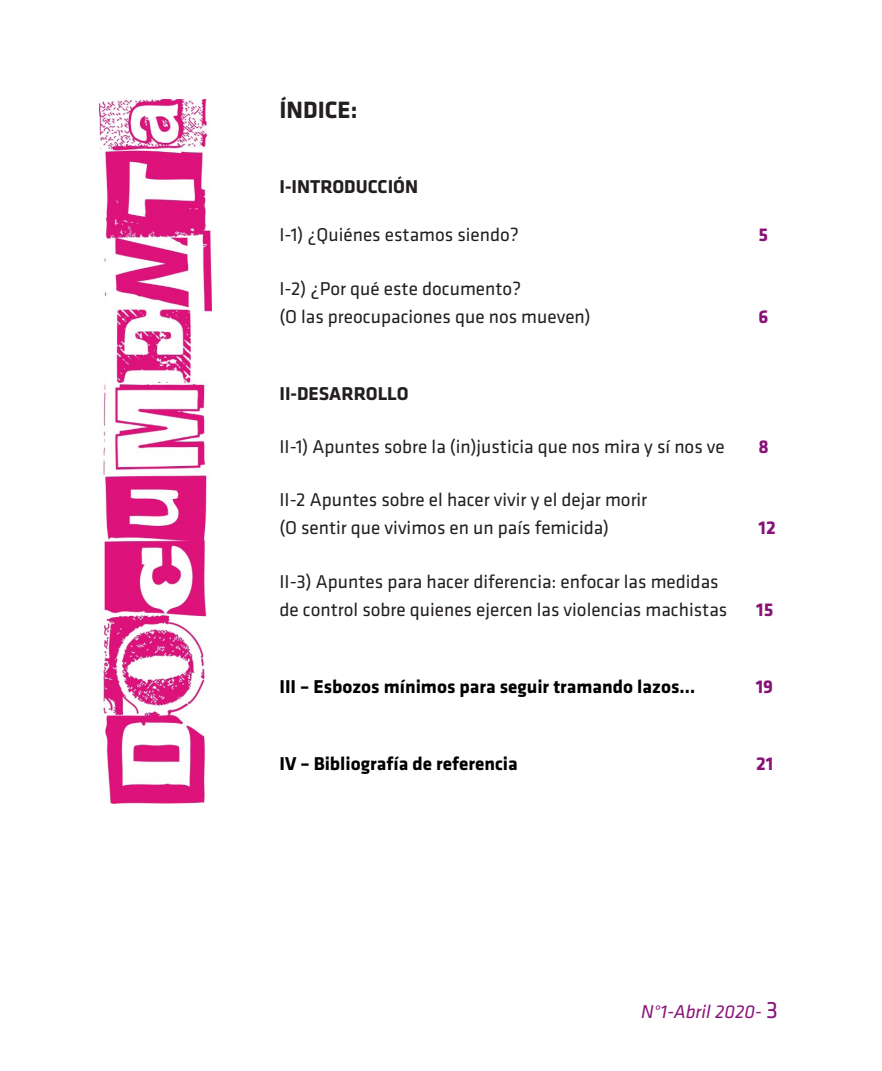
<style>
.page{position:relative;width:882px;height:1071px;background:#fff}
.page>*{position:absolute;margin:0;border:0;box-sizing:border-box;transform-origin:0 0}
.Normal__Web{font:700 24.5px "Klavika";color:#231f20}
.Normal__Web-2{font:19.25px/28px "Klavika";color:#231f20}
.t1{font:700 19.25px "Klavika";color:#000}
.Normal__Web-3{font:700 19.25px "Klavika";color:#231f20}
.t2{font:italic 19.25px "Klavika";color:#881277}
.Normal__Web-4{font:700 19.25px "Klavika";color:#881277}
.s1{font-style:normal;font-size:24.5px}
</style>
<div class="page">
<img style="left:99px;top:99px;width:112px;height:704px">
<p class="Normal__Web" style="left:279px;top:96px;width:79px">ÍNDICE:</p>
<p class="Normal__Web-3" style="left:279px;top:176px;width:140px">I-INTRODUCCIÓN</p>
<p class="Normal__Web-2" style="left:279px;top:221px;width:241px">I-1) ¿Quiénes estamos siendo?</p>
<p class="Normal__Web-4" style="left:759px;top:224px;width:11px">5</p>
<p class="Normal__Web-2" style="left:279px;top:275px;width:313px">I-2) ¿Por qué este documento?<br>(O las preocupaciones que nos mueven)</p>
<p class="Normal__Web-4" style="left:759px;top:306px;width:11px">6</p>
<p class="Normal__Web-3" style="left:279px;top:383px;width:131px">II-DESARROLLO</p>
<p class="Normal__Web-2" style="left:279px;top:433px;width:447px">II-1) Apuntes sobre la (in)justicia que nos mira y sí nos ve</p>
<p class="Normal__Web-4" style="left:759px;top:436px;width:12px">8</p>
<p class="Normal__Web-2" style="left:279px;top:486px;width:369px">II-2 Apuntes sobre el hacer vivir y el dejar morir (O sentir que vivimos en un país femicida)</p>
<p class="Normal__Web-4" style="left:759px;top:518px;width:19px">12</p>
<p class="Normal__Web-2" style="left:279px;top:568px;width:449px">II-3) Apuntes para hacer diferencia: enfocar las medidas de control sobre quienes ejercen las violencias machistas</p>
<p class="Normal__Web-4" style="left:756px;top:599px;width:19px">15</p>
<p class="t1" style="left:279px;top:676px;width:417px">III – Esbozos mínimos para seguir tramando lazos…</p>
<p class="Normal__Web-4" style="left:756px;top:676px;width:19px">19</p>
<p class="t1" style="left:279px;top:753px;width:240px">IV – Bibliografía de referencia</p>
<p class="Normal__Web-4" style="left:756px;top:753px;width:19px">21</p>
<p class="t2" style="left:641px;top:1002px;width:139px">N°1-Abril 2020- <span class="s1">3</span></p>
</div>
